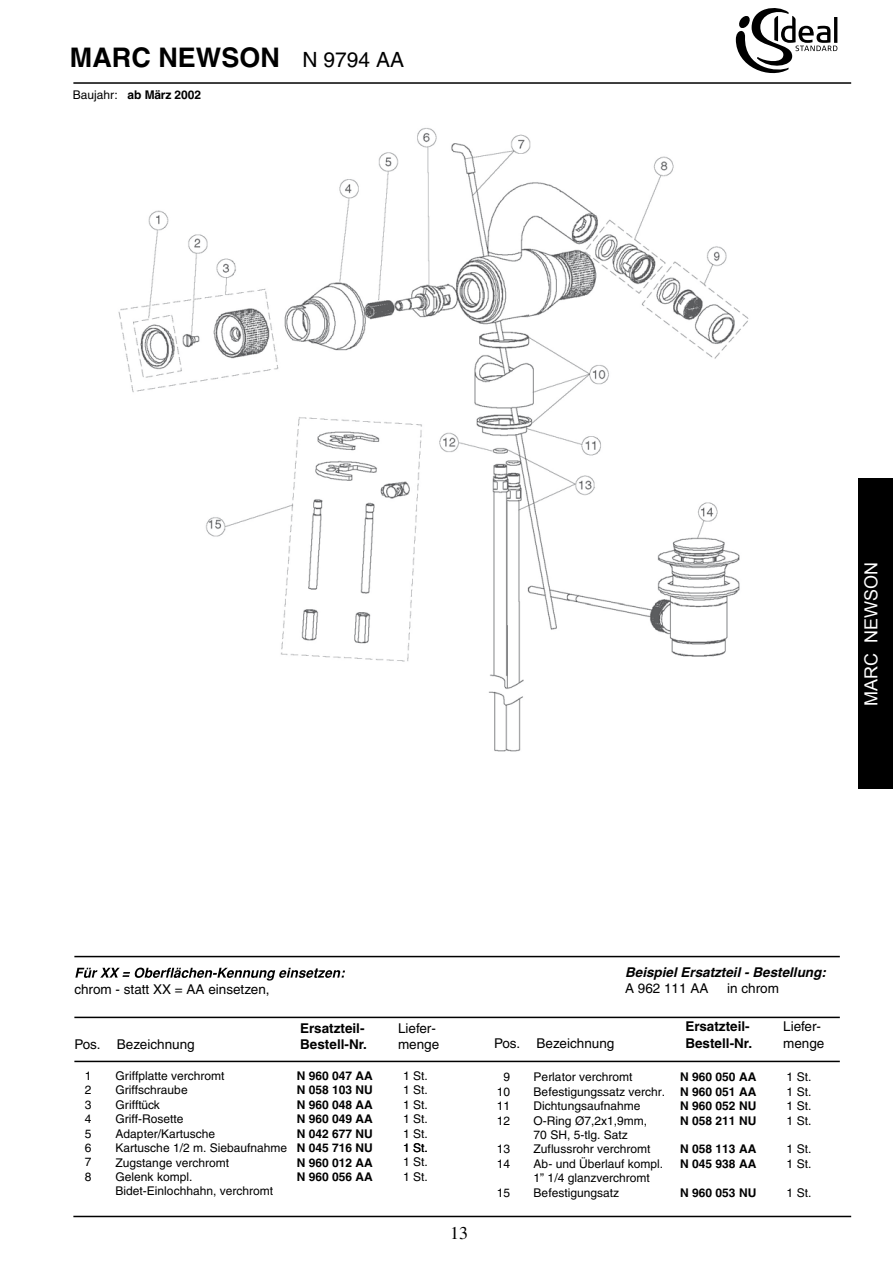
<style>
.page{position:relative;width:893px;height:1263px;background:#fff}
.page>*{position:absolute;margin:0;border:0;box-sizing:border-box;transform-origin:0 0}
.t1{font:700 27px "Helvetica";color:#000}
.t2{font:18px "Arial";color:#fff}
.t3{font:18px "Times";color:#000}
.t4{font:13.5px "Helvetica";color:#000}
.t5{font:700 13.5px "Helvetica";color:#000}
.t6{font:italic 700 13.5px "Helvetica";color:#000}
.t7{font:12px/14.4px "Helvetica";color:#000}
.t8{font:700 12px "Helvetica";color:#000}
.s1{font-weight:400;font-size:21px}
.s2{font-weight:400}
</style>
<div class="page">
<div style="left:858px;top:478px;width:35px;height:311px;background:#000"></div>
<img style="left:118px;top:128px;width:631px;height:624px">
<hr style="left:74px;top:1017px;width:766px;height:1px;background:#000">
<hr style="left:74px;top:1061px;width:766px;height:1px;background:#000">
<svg style="left:75px;top:967px;width:270px;height:13px"></svg>
<hr style="left:74px;top:956px;width:766px;height:1px;background:#000">
<hr style="left:73px;top:82px;width:778px;height:2px;background:#000">
<hr style="left:73px;top:1216px;width:778px;height:1px;background:#000">
<svg style="left:735px;top:8px;width:103px;height:66px"></svg>
<h1 class="t1" style="left:70px;top:41px;width:336px">MARC NEWSON <span class="s1">N 9794 AA</span></h1>
<p class="t8" style="left:73px;top:88px;width:130px"><span class="s2">Baujahr:</span> ab März 2002</p>
<h2 class="t2" style="left:859px;top:706px;width:145px;rotate:-90deg">MARC NEWSON</h2>
<p class="t6" style="left:625px;top:964px;width:202px">Beispiel Ersatzteil - Bestellung:</p>
<p class="t4" style="left:74px;top:981px;width:197px">chrom - statt XX = AA einsetzen,</p>
<p class="t4" style="left:625px;top:981px;width:85px">A 962 111 AA</p>
<p class="t4" style="left:727px;top:981px;width:53px">in chrom</p>
<p class="t5" style="left:300px;top:1020px;width:66px">Ersatzteil-</p>
<p class="t4" style="left:398px;top:1020px;width:39px">Liefer-</p>
<p class="t4" style="left:74px;top:1036px;width:122px">Pos. Bezeichnung</p>
<p class="t5" style="left:300px;top:1036px;width:68px">Bestell-Nr.</p>
<p class="t4" style="left:398px;top:1036px;width:43px">menge</p>
<p class="t7" style="left:85px;top:1068px;width:8px">1</p>
<p class="t7" style="left:116px;top:1068px;width:110px">Griffplatte verchromt</p>
<p class="t8" style="left:297px;top:1068px;width:78px">N 960 047 AA</p>
<p class="t7" style="left:403px;top:1068px;width:26px">1 St.</p>
<p class="t7" style="left:85px;top:1083px;width:8px">2</p>
<p class="t7" style="left:116px;top:1083px;width:74px">Griffschraube</p>
<p class="t8" style="left:297px;top:1083px;width:78px">N 058 103 NU</p>
<p class="t7" style="left:403px;top:1083px;width:26px">1 St.</p>
<p class="t7" style="left:85px;top:1097px;width:8px;text-align:justify">3<br>4<br>5</p>
<p class="t7" style="left:116px;top:1097px;width:46px">Grifftück</p>
<p class="t8" style="left:297px;top:1097px;width:78px">N 960 048 AA</p>
<p class="t7" style="left:403px;top:1097px;width:26px">1 St.</p>
<p class="t7" style="left:85px;top:1140px;width:8px;text-align:justify">6<br>7<br>8</p>
<p class="t7" style="left:116px;top:1112px;width:70px">Griff-Rosette</p>
<p class="t8" style="left:297px;top:1112px;width:78px">N 960 049 AA</p>
<p class="t7" style="left:403px;top:1112px;width:26px">1 St.</p>
<p class="t7" style="left:403px;top:1155px;width:26px">1 St.</p>
<p class="t7" style="left:116px;top:1126px;width:101px">Adapter/Kartusche</p>
<p class="t8" style="left:297px;top:1126px;width:78px">N 042 677 NU</p>
<p class="t7" style="left:403px;top:1126px;width:26px">1 St.</p>
<p class="t7" style="left:116px;top:1141px;width:173px">Kartusche 1/2 m. Siebaufnahme</p>
<p class="t8" style="left:297px;top:1141px;width:78px">N 045 716 NU</p>
<p class="t7" style="left:403px;top:1141px;width:26px">1 St.</p>
<p class="t7" style="left:116px;top:1155px;width:115px">Zugstange verchromt</p>
<p class="t8" style="left:297px;top:1155px;width:78px">N 960 012 AA</p>
<p class="t7" style="left:116px;top:1169px;width:159px">Gelenk kompl.<br>Bidet-Einlochhahn, verchromt</p>
<p class="t8" style="left:297px;top:1169px;width:78px">N 960 056 AA</p>
<p class="t7" style="left:403px;top:1169px;width:26px">1 St.</p>
<h2 class="t3" style="left:450px;top:1222px;width:9px">13</h2>
<p class="t5" style="left:685px;top:1018px;width:66px">Ersatzteil-</p>
<p class="t4" style="left:783px;top:1019px;width:39px">Liefer-</p>
<p class="t4" style="left:494px;top:1035px;width:122px">Pos. Bezeichnung</p>
<p class="t5" style="left:685px;top:1035px;width:68px">Bestell-Nr.</p>
<p class="t4" style="left:783px;top:1035px;width:43px">menge</p>
<p class="t7" style="left:503px;top:1070px;width:8px">9</p>
<p class="t7" style="left:497px;top:1084px;width:15px">10<br>11</p>
<p class="t7" style="left:534px;top:1070px;width:100px">Perlator verchromt</p>
<p class="t8" style="left:680px;top:1070px;width:78px">N 960 050 AA</p>
<p class="t7" style="left:534px;top:1084px;width:133px">Befestigungssatz verchr.</p>
<p class="t8" style="left:680px;top:1084px;width:78px">N 960 051 AA</p>
<p class="t7" style="left:534px;top:1099px;width:108px">Dichtungsaufnahme</p>
<p class="t8" style="left:680px;top:1098px;width:78px">N 960 052 NU</p>
<p class="t7" style="left:787px;top:1070px;width:26px">1 St.</p>
<p class="t7" style="left:787px;top:1084px;width:26px">1 St.</p>
<p class="t7" style="left:787px;top:1099px;width:26px">1 St.</p>
<p class="t7" style="left:497px;top:1113px;width:15px">12</p>
<p class="t7" style="left:534px;top:1113px;width:115px">O-Ring Ø7,2x1,9mm,<br>70 SH, 5-tlg. Satz</p>
<p class="t8" style="left:680px;top:1113px;width:78px">N 058 211 NU</p>
<p class="t7" style="left:787px;top:1113px;width:26px">1 St.</p>
<p class="t7" style="left:497px;top:1142px;width:15px">13</p>
<p class="t7" style="left:534px;top:1142px;width:118px">Zuflussrohr verchromt</p>
<p class="t8" style="left:680px;top:1142px;width:78px">N 058 113 AA</p>
<p class="t7" style="left:787px;top:1142px;width:26px">1 St.</p>
<p class="t7" style="left:497px;top:1156px;width:15px">14</p>
<p class="t7" style="left:534px;top:1156px;width:131px">Ab- und Überlauf kompl.</p>
<p class="t7" style="left:787px;top:1156px;width:26px">1 St.</p>
<p class="t7" style="left:534px;top:1171px;width:118px">1” 1/4 glanzverchromt</p>
<p class="t8" style="left:680px;top:1156px;width:78px">N 045 938 AA</p>
<p class="t7" style="left:497px;top:1185px;width:15px">15</p>
<p class="t7" style="left:534px;top:1185px;width:87px">Befestigungsatz</p>
<p class="t8" style="left:680px;top:1185px;width:78px">N 960 053 NU</p>
<p class="t7" style="left:787px;top:1185px;width:26px">1 St.</p>
</div>
